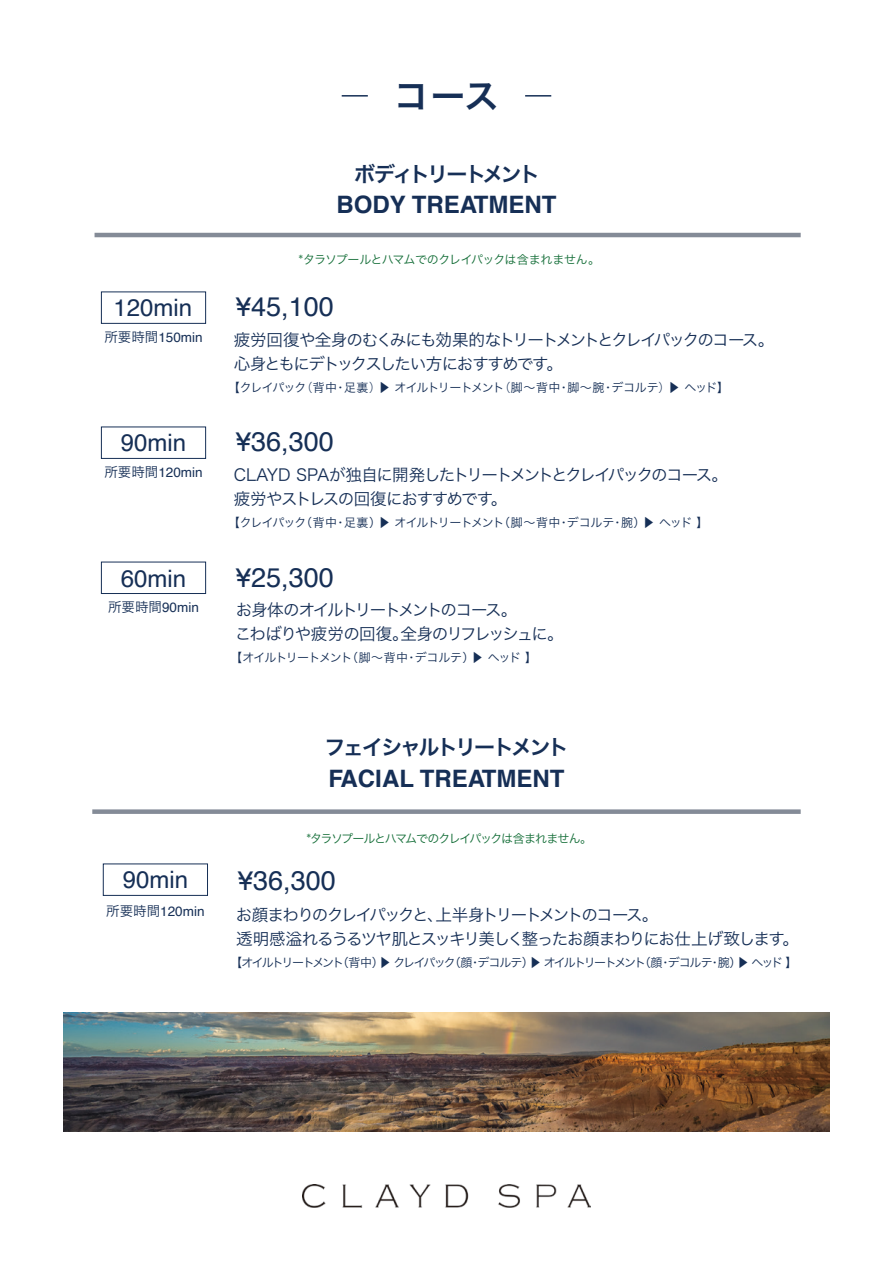
<style>
.page{position:relative;width:893px;height:1263px;background:#fff}
.page>*{position:absolute;margin:0;border:0;box-sizing:border-box;transform-origin:0 0}
.t1{font:34.5px "Hira Kaku Pro N W6";color:#162f56}
.t2{font:27px "Helvetica";color:#162f56}
.t3{font:700 24px "Helvetica";color:#162f56}
.t4{font:24px "Helvetica";color:#162f56}
.t5{font:21px "Hiragino Sans W6";letter-spacing:-.12em;color:#162f56}
.t6{font:16.5px/24px "Hiragino Sans W3";letter-spacing:-.1em;color:#162f56}
.t7{font:13.5px "Helvetica";color:#162f56}
.t8{font:12px "Hiragino Sans W3";letter-spacing:-.08em;color:#162f56}
.t9{font:12px "Hiragino Sans W3";letter-spacing:-.155em;color:#162f56}
.t10{font:12px "Hiragino Sans W3";letter-spacing:-.085em;color:#162f56}
.t11{font:12px "Hiragino Sans W3";letter-spacing:-.055em;color:#146e38}
.t12{font:12px "Hiragino Sans W3";letter-spacing:-.105em;color:#146e38}
.s1{font-family:"Hiragino Sans W3"}
.s2{font-family:"Koz Go Pr 6 N"}
</style>
<div class="page">
<hr style="left:94px;top:233px;width:706px;height:4px;background:#848b97">
<div style="left:92px;top:809px;width:708px;height:5px;background:#848b97"></div>
<div style="left:103px;top:864px;width:105px;height:32px;border:1px solid #162f56"></div>
<div style="left:101px;top:292px;width:105px;height:32px;border:1px solid #162f56"></div>
<div style="left:101px;top:427px;width:105px;height:32px;border:1px solid #162f56"></div>
<div style="left:101px;top:562px;width:105px;height:32px;border:1px solid #162f56"></div>
<img style="left:63px;top:1013px;width:766px;height:118px">
<img style="left:303px;top:1184px;width:287px;height:24px">
<hr style="left:342px;top:95px;width:26px;height:2px;background:#162f56">
<hr style="left:525px;top:95px;width:26px;height:2px;background:#162f56">
<h1 class="t1" style="left:394px;top:65px;width:106px">コース</h1>
<p class="t5" style="left:354px;top:155px;width:187px">ボディトリートメント</p>
<h3 class="t3" style="left:336px;top:185px;width:221px">BODY TREATMENT</h3>
<p class="t11" style="left:299px;top:249px;width:302px">*タラソプールとハマムでのクレイパックは含まれません。</p>
<h3 class="t4" style="left:113px;top:289px;width:80px">120min</h3>
<h2 class="t2" style="left:236px;top:286px;width:99px">¥45,100</h2>
<p class="t7" style="left:104px;top:327px;width:100px"><span class="s1">所要時間</span>150min</p>
<p class="t6" style="left:234px;top:326px;width:542px">疲労回復や全身のむくみにも効果的なトリートメントとクレイパックのコース。心身ともにデトックスしたい方におすすめです。</p>
<p class="t8" style="left:228px;top:377px;width:503px">【クレイパック<span class="s2">（</span>背中・足裏<span class="s2">）</span>▶ オイルトリートメント<span class="s2">（</span>脚～背中・脚～腕・デコルテ<span class="s2">）</span>▶ ヘッド】</p>
<h3 class="t4" style="left:121px;top:424px;width:67px">90min</h3>
<h2 class="t2" style="left:236px;top:421px;width:99px">¥36,300</h2>
<p class="t7" style="left:104px;top:462px;width:100px"><span class="s1">所要時間</span>120min</p>
<p class="t6" style="left:234px;top:461px;width:496px">CLAYD SPAが独自に開発したトリートメントとクレイパックのコース。疲労やストレスの回復におすすめです。</p>
<p class="t8" style="left:228px;top:512px;width:482px">【クレイパック（背中・足裏）▶ オイルトリートメント（脚～背中・デコルテ・腕）▶ ヘッド 】</p>
<h3 class="t4" style="left:121px;top:560px;width:67px">60min</h3>
<h2 class="t2" style="left:236px;top:556px;width:99px">¥25,300</h2>
<p class="t7" style="left:108px;top:597px;width:92px"><span class="s1">所要時間</span>90min</p>
<p class="t6" style="left:235px;top:596px;width:330px">お身体のオイルトリートメントのコース。<br>こわばりや疲労の回復。全身のリフレッシュに。</p>
<p class="t10" style="left:230px;top:647px;width:308px">【オイルトリートメント（脚～背中・デコルテ）▶ ヘッド 】</p>
<p class="t5" style="left:324px;top:728px;width:246px">フェイシャルトリートメント</p>
<h3 class="t3" style="left:328px;top:759px;width:237px">FACIAL TREATMENT</h3>
<p class="t12" style="left:307px;top:828px;width:287px">*タラソプールとハマムでのクレイパックは含まれません。</p>
<h3 class="t4" style="left:123px;top:861px;width:67px">90min</h3>
<h2 class="t2" style="left:238px;top:860px;width:99px">¥36,300</h2>
<p class="t7" style="left:106px;top:901px;width:100px"><span class="s1">所要時間</span>120min</p>
<p class="t6" style="left:236px;top:901px;width:565px">お顔まわりのクレイパックと、上半身トリートメントのコース。<br>透明感溢れるうるツヤ肌とスッキリ美しく整ったお顔まわりにお仕上げ致します。</p>
<p class="t9" style="left:230px;top:952px;width:569px">【オイルトリートメント（背中）▶ クレイパック（顔・デコルテ）▶ オイルトリートメント（顔・デコルテ・腕）▶ ヘッド 】</p>
</div>
